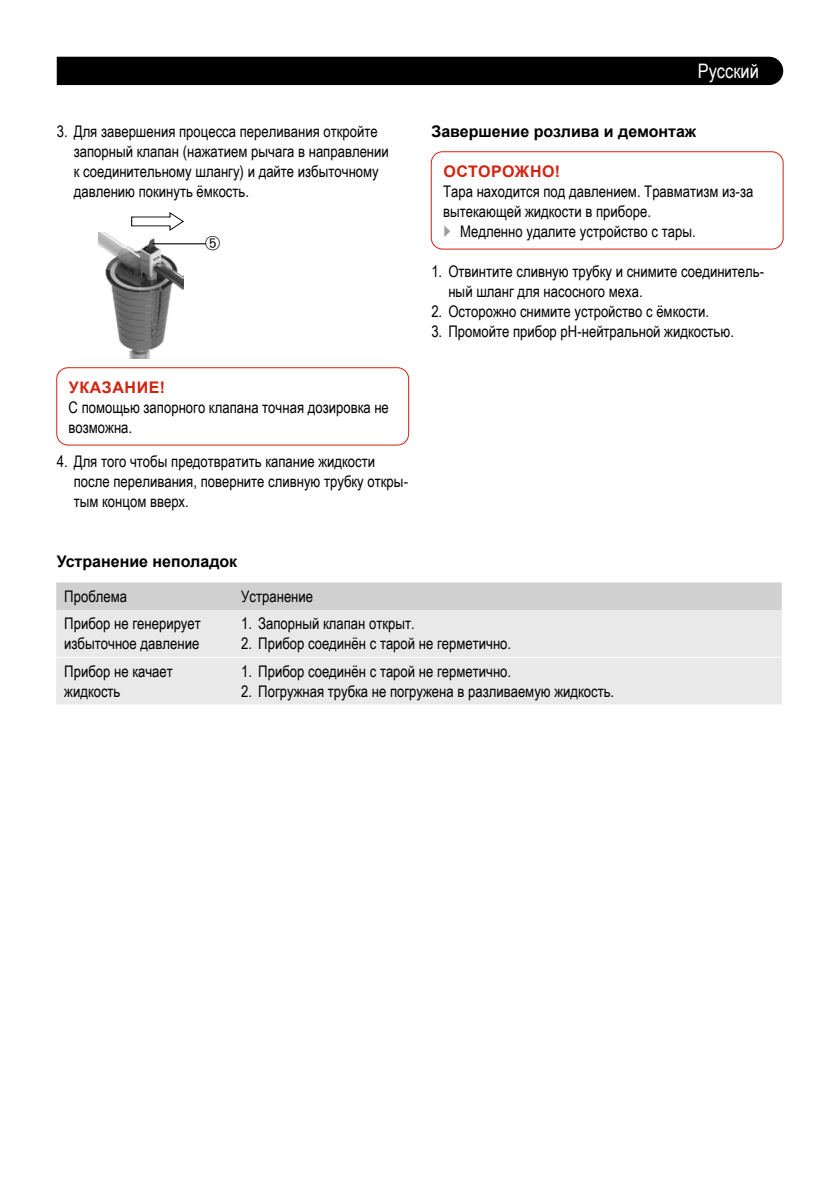
<style>
.page{position:relative;width:840px;height:1191px;background:#fff}
.page>*{position:absolute;margin:0;border:0;box-sizing:border-box;transform-origin:0 0}
.t1{font:20px "Arial Narrow";color:#fff}
.t2{font:16px/20px "Arial Narrow";color:#000}
.t3{font:700 16px "Arial";color:#000}
.t4{font:700 16px "Arial";letter-spacing:.035em;color:#d32210}
</style>
<div class="page">
<div style="left:57px;top:57px;width:725px;height:28px;background:#000"></div>
<div style="left:430px;top:151px;width:353px;height:99px;border:1px solid #d32210;border-radius:11px"></div>
<img style="left:98px;top:233px;width:86px;height:125px">
<svg style="left:131px;top:212px;width:53px;height:18px"></svg>
<hr style="left:152px;top:243px;width:54px;height:1px;background:#000">
<div style="left:56px;top:367px;width:353px;height:78px;border:1px solid #d32210;border-radius:11px"></div>
<div style="left:56px;top:582px;width:725px;height:28px;background:#d0d0d0"></div>
<div style="left:56px;top:610px;width:725px;height:94px;background:#e9e9e9"></div>
<hr style="left:56px;top:657px;width:177px;height:1px;background:#fff">
<hr style="left:233px;top:657px;width:548px;height:1px;background:#fff">
<p class="t2" style="left:74px;top:120px;width:316px;text-indent:-17px">3. Для завершения процесса переливания откройте запорный клапан (нажатием рычага в направлении к соединительному шлангу) и дайте избыточному давлению покинуть ёмкость.</p>
<p class="t4" style="left:69px;top:376px;width:98px">УКАЗАНИЕ!</p>
<p class="t2" style="left:69px;top:397px;width:321px">С помощью запорного клапана точная дозировка не возможна.</p>
<p class="t2" style="left:74px;top:450px;width:335px;text-indent:-17px">4. Для того чтобы предотвратить капание жидкости после переливания, поверните сливную трубку откры&shy;тым концом вверх.</p>
<p class="t1" style="left:697px;top:56px;width:62px">Русский</p>
<p class="t3" style="left:431px;top:120px;width:266px">Завершение розлива и демонтаж</p>
<p class="t4" style="left:443px;top:160px;width:118px">ОСТОРОЖНО!</p>
<p class="t2" style="left:443px;top:181px;width:311px">Тара находится под давлением. Травматизм из-за</p>
<p class="t2" style="left:443px;top:201px;width:209px">вытекающей жидкости в приборе.</p>
<p class="t2" style="left:460px;top:221px;width:237px">Медленно удалите устройство с тары.</p>
<p class="t2" style="left:448px;top:260px;width:317px;text-indent:-17px">1. Отвинтите сливную трубку и снимите соединитель&shy;ный шланг для насосного меха.</p>
<p class="t2" style="left:431px;top:300px;width:279px">2. Осторожно снимите устройство с ёмкости.</p>
<p class="t2" style="left:431px;top:320px;width:304px">3. Промойте прибор pH-нейтральной жидкостью.</p>
<p class="t3" style="left:57px;top:550px;width:182px">Устранение неполадок</p>
<p class="t2" style="left:64px;top:586px;width:64px">Проблема</p>
<p class="t2" style="left:241px;top:586px;width:73px">Устранение</p>
<p class="t2" style="left:64px;top:613px;width:138px">Прибор не генерирует избыточное давление</p>
<p class="t2" style="left:241px;top:613px;width:175px">1. Запорный клапан открыт.</p>
<p class="t2" style="left:241px;top:633px;width:271px">2. Прибор соединён с тарой не герметично.</p>
<p class="t2" style="left:64px;top:660px;width:110px">Прибор не качает жидкость</p>
<p class="t2" style="left:241px;top:660px;width:271px">1. Прибор соединён с тарой не герметично.</p>
<p class="t2" style="left:241px;top:680px;width:374px">2. Погружная трубка не погружена в разливаемую жидкость.</p>
</div>
